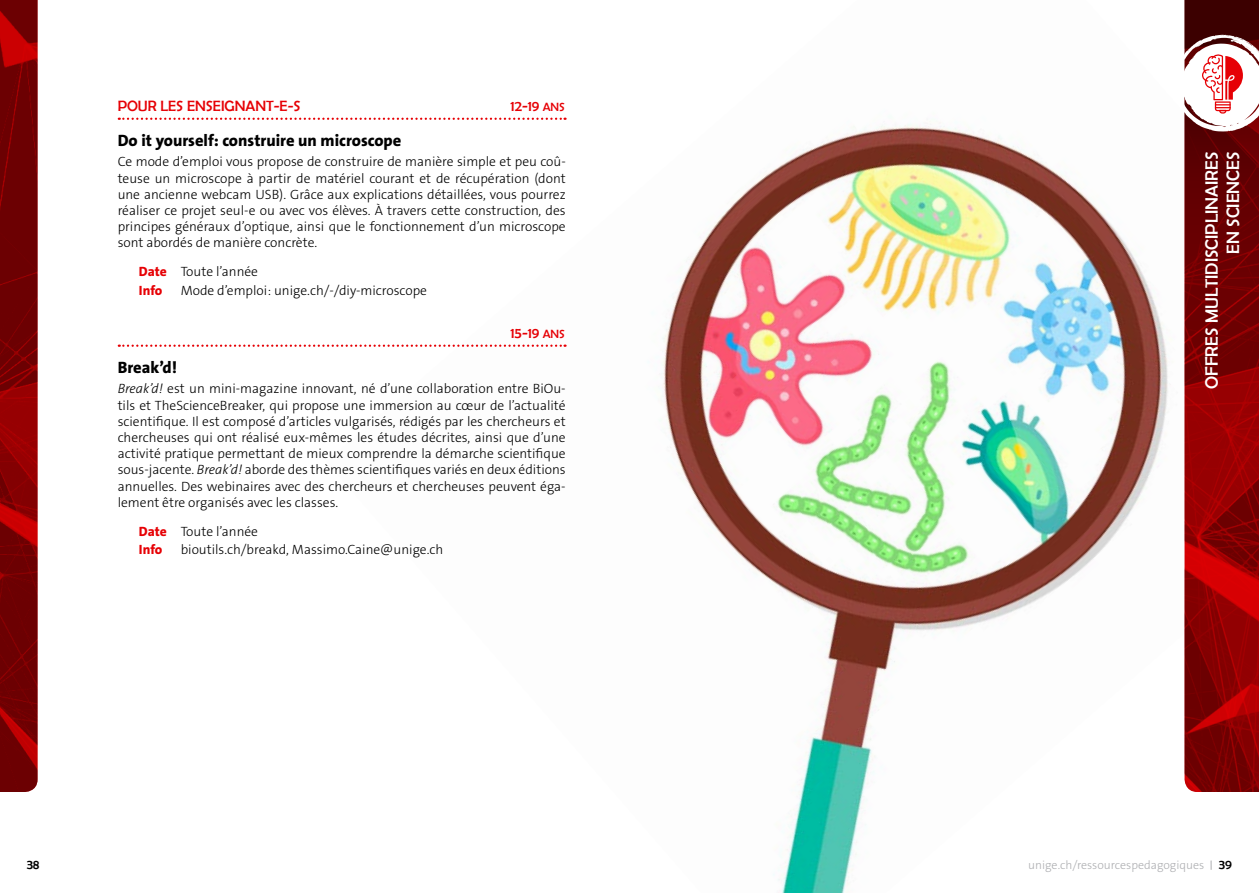
<style>
.page{position:relative;width:1259px;height:893px;background:#fff}
.page>*{position:absolute;margin:0;border:0;box-sizing:border-box;transform-origin:0 0}
.t1{font:18px/21.6px "Berlin Sans FB";color:#fff;text-align:right}
.t2{font:800 16.5px "The Sans Os F";color:#000}
.t3{font:15px "Berlin Sans FB";color:#e60005}
.t4{font:300 13.5px/16.2px "The Sans Os F";color:#000;text-align:justify}
.t5{font:13.5px "Berlin Sans FB";color:#000}
.t6{font:300 12px "The Sans Os F";color:#aeafb2}
.s1{font-size:12px}
.s2{font-weight:800;color:#e60005}
.s3{font-style:italic}
.s4{font-family:"Berlin Sans FB";font-weight:400}
.s5{font-family:"Berlin Sans FB";font-weight:400;font-size:13.5px;color:#000}
</style>
<div class="page">
<img style="left:327px;top:117px;width:841px;height:776px">
<img style="left:0;top:0;width:38px;height:792px">
<svg style="left:119px;top:118px;width:446px;height:2px"></svg>
<svg style="left:119px;top:345px;width:446px;height:2px"></svg>
<img style="left:1184px;top:0;width:75px;height:792px">
<svg style="left:1184px;top:35px;width:75px;height:97px"></svg>
<p class="t3" style="left:118px;top:98px;width:184px">POUR LES ENSEIGNANT-E-S</p>
<p class="t3" style="left:510px;top:98px;width:56px">12-19 <span class="s1">ANS</span></p>
<p class="t2" style="left:118px;top:130px;width:285px">Do it yourself: construire un microscope</p>
<p class="t4" style="left:118px;top:154px;width:449px">Ce mode d’emploi vous propose de construire de manière simple et peu coû&shy;teuse un microscope à partir de matériel courant et de récupération (dont une ancienne webcam USB). Grâce aux explications détaillées, vous pourrez réaliser ce projet seul-e ou avec vos élèves. À travers cette construction, des principes généraux d’optique, ainsi que le fonctionnement d’un microscope sont abordés de manière concrète.</p>
<p class="t4" style="left:139px;top:263px;width:121px;line-height:18.3px"><span class="s2">Date</span> Toute l’année<br><span class="s2">Info</span></p>
<p class="t4" style="left:181px;top:282px;width:248px">Mode d’emploi: unige.ch/-/diy-microscope</p>
<p class="t3" style="left:510px;top:325px;width:56px">15-19 <span class="s1">ANS</span></p>
<p class="t2" style="left:118px;top:357px;width:61px">Break’d!</p>
<p class="t4" style="left:118px;top:381px;width:449px"><span class="s3">Break’d!</span> est un mini-magazine innovant, né d’une collaboration entre BiOu&shy;tils et TheScienceBreaker, qui propose une immersion au cœur de l’actualité scientifique. Il est composé d’articles vulgarisés, rédigés par les chercheurs et chercheuses qui ont réalisé eux-mêmes les études décrites, ainsi que d’une activité pratique permettant de mieux comprendre la démarche scientifique sous-jacente. <span class="s3">Break’d!</span> aborde des thèmes scientifiques variés en deux éditions annuelles. Des webinaires avec des chercheurs et chercheuses peuvent éga&shy;lement être organisés avec les classes.</p>
<p class="t4" style="left:139px;top:522px;width:121px;line-height:18.3px"><span class="s2">Date</span> Toute l’année<br><span class="s2">Info</span></p>
<p class="t4" style="left:181px;top:541px;width:264px">bioutils.ch/breakd, Massimo.Caine@unige.ch</p>
<h1 class="t1" style="left:1200px;top:389px;width:238px;rotate:-90deg">OFFRES MULTIDISCIPLINAIRES<br>EN SCIENCES</h1>
<p class="t5" style="left:27px;top:856px;width:14px">38</p>
<p class="t6" style="left:1028px;top:857px;width:205px">unige.ch/ressourcespedagogiques <span class="s4">|</span> <span class="s5">39</span></p>
</div>
